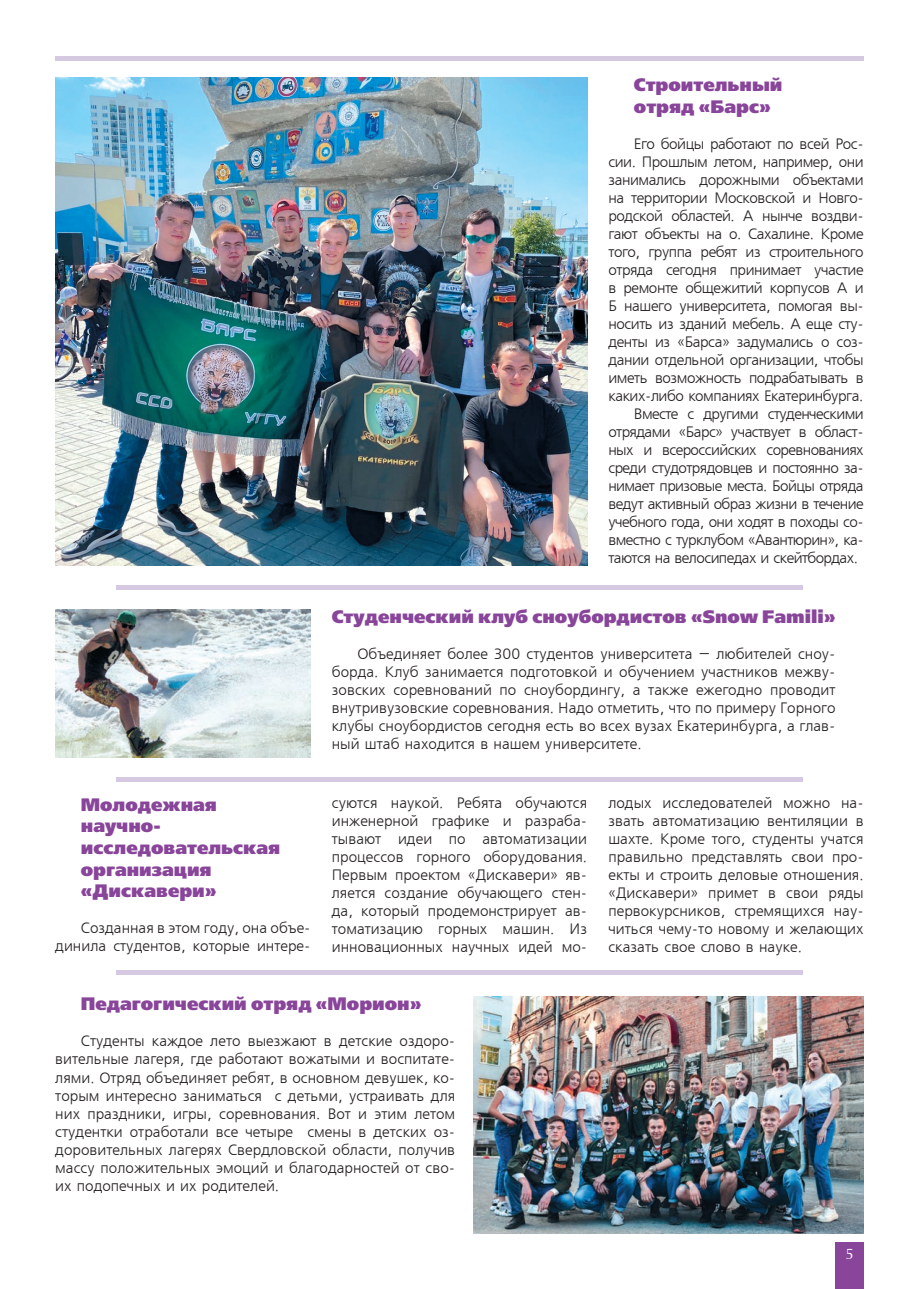
<style>
.page{position:relative;width:919px;height:1289px;background:#fff}
.page>*{position:absolute;margin:0;border:0;box-sizing:border-box;transform-origin:0 0}
.t1{font:800 18px/21.6px "Free Set";color:#88459a}
.t2{font:15px/18px "Free Set CTT";letter-spacing:-.03em;color:#231f20;text-align:justify}
.t3{font:15px/18px "Free Set CTT";color:#231f20;text-align:right}
.t4{font:15px "AG Opus";color:#fff}
</style>
<div class="page">
<div style="left:835px;top:1242px;width:28px;height:46px;background:#88459a"></div>
<hr style="left:55px;top:56px;width:808px;height:4px;background:#d5c9e2">
<hr style="left:116px;top:585px;width:686px;height:4px;background:#d5c9e2">
<hr style="left:116px;top:777px;width:686px;height:4px;background:#d5c9e2">
<div style="left:116px;top:969px;width:686px;height:5px;background:#d5c9e2"></div>
<img style="left:55px;top:78px;width:532px;height:488px">
<img style="left:55px;top:609px;width:255px;height:148px">
<img style="left:473px;top:996px;width:390px;height:237px">
<p class="t1" style="left:634px;top:75px;width:150px">Строительный отряд «Барс»</p>
<p class="t2" style="left:634px;top:136px;width:231px">Его бойцы работают по всей Рос-</p>
<p class="t2" style="left:608px;top:154px;width:257px">сии. Прошлым летом, например, они</p>
<p class="t2" style="left:608px;top:172px;width:257px">занимались дорожными объектами</p>
<p class="t2" style="left:608px;top:190px;width:257px">на территории Московской и Новго-</p>
<p class="t2" style="left:608px;top:208px;width:257px">родской областей. А нынче воздви-</p>
<p class="t2" style="left:608px;top:226px;width:257px">гают объекты на о. Сахалине. Кроме</p>
<p class="t2" style="left:608px;top:244px;width:257px">того, группа ребят из строительного</p>
<p class="t2" style="left:608px;top:262px;width:257px">отряда сегодня принимает участие</p>
<p class="t2" style="left:608px;top:280px;width:257px">в ремонте общежитий корпусов А и</p>
<p class="t2" style="left:608px;top:298px;width:257px">Б нашего университета, помогая вы-</p>
<p class="t2" style="left:608px;top:316px;width:257px">носить из зданий мебель. А еще сту-</p>
<p class="t2" style="left:608px;top:334px;width:257px">денты из «Барса» задумались о соз-</p>
<p class="t2" style="left:608px;top:352px;width:257px">дании отдельной организации, чтобы</p>
<p class="t2" style="left:608px;top:370px;width:257px">иметь возможность подрабатывать в</p>
<p class="t2" style="left:608px;top:388px;width:256px">каких-либо компаниях Екатеринбурга.</p>
<p class="t2" style="left:634px;top:406px;width:231px">Вместе с другими студенческими</p>
<p class="t2" style="left:608px;top:424px;width:257px">отрядами «Барс» участвует в област-</p>
<p class="t2" style="left:608px;top:442px;width:257px">ных и всероссийских соревнованиях</p>
<p class="t2" style="left:608px;top:460px;width:257px">среди студотрядовцев и постоянно за-</p>
<p class="t2" style="left:608px;top:478px;width:257px">нимает призовые места. Бойцы отряда</p>
<p class="t2" style="left:608px;top:496px;width:257px">ведут активный образ жизни в течение</p>
<p class="t2" style="left:608px;top:514px;width:257px">учебного года, они ходят в походы со-</p>
<p class="t2" style="left:608px;top:532px;width:257px">вместно с турклубом «Авантюрин», ка-</p>
<p class="t2" style="left:608px;top:550px;width:251px">таются на велосипедах и скейтбордах.</p>
<p class="t1" style="left:81px;top:794px;width:201px">Молодежная научно&shy;исследовательская организация «Дискавери»</p>
<p class="t3" style="left:55px;top:919px;width:257px">Созданная в этом году, она объе&shy;динила студентов, которые интере-</p>
<p class="t1" style="left:332px;top:607px;width:505px">Студенческий клуб сноубордистов «Snow Famili»</p>
<p class="t2" style="left:332px;top:645px;width:505px;text-indent:26px">Объединяет более 300 студентов университета – любителей сноу&shy;борда. Клуб занимается подготовкой и обучением участников межву&shy;зовских соревнований по сноубордингу, а также ежегодно проводит внутривузовские соревнования. Надо отметить, что по примеру Горного клубы сноубордистов сегодня есть во всех вузах Екатеринбурга, а глав&shy;ный штаб находится в нашем университете.</p>
<p class="t2" style="left:332px;top:794px;width:257px">суются наукой. Ребята обучаются инженерной графике и разраба&shy;тывают идеи по автоматизации процессов горного оборудования.<br>Первым проектом «Дискавери» яв&shy;ляется создание обучающего стен&shy;да, который продемонстрирует ав&shy;томатизацию горных машин. Из инновационных научных идей мо-</p>
<p class="t2" style="left:608px;top:794px;width:257px">лодых исследователей можно на&shy;звать автоматизацию вентиляции в шахте. Кроме того, студенты учатся правильно представлять свои про&shy;екты и строить деловые отношения. «Дискавери» примет в свои ряды первокурсников, стремящихся нау&shy;читься чему-то новому и желающих сказать свое слово в науке.</p>
<p class="t1" style="left:81px;top:994px;width:342px">Педагогический отряд «Морион»</p>
<p class="t2" style="left:55px;top:1033px;width:401px;text-indent:26px">Студенты каждое лето выезжают в детские оздоро&shy;вительные лагеря, где работают вожатыми и воспитате&shy;лями. Отряд объединяет ребят, в основном девушек, ко&shy;торым интересно заниматься с детьми, устраивать для них праздники, игры, соревнования. Вот и этим летом студентки отработали все четыре смены в детских оз&shy;доровительных лагерях Свердловской области, получив массу положительных эмоций и благодарностей от сво&shy;их подопечных и их родителей.</p>
<p class="t4" style="left:845px;top:1245px;width:10px">5</p>
</div>
